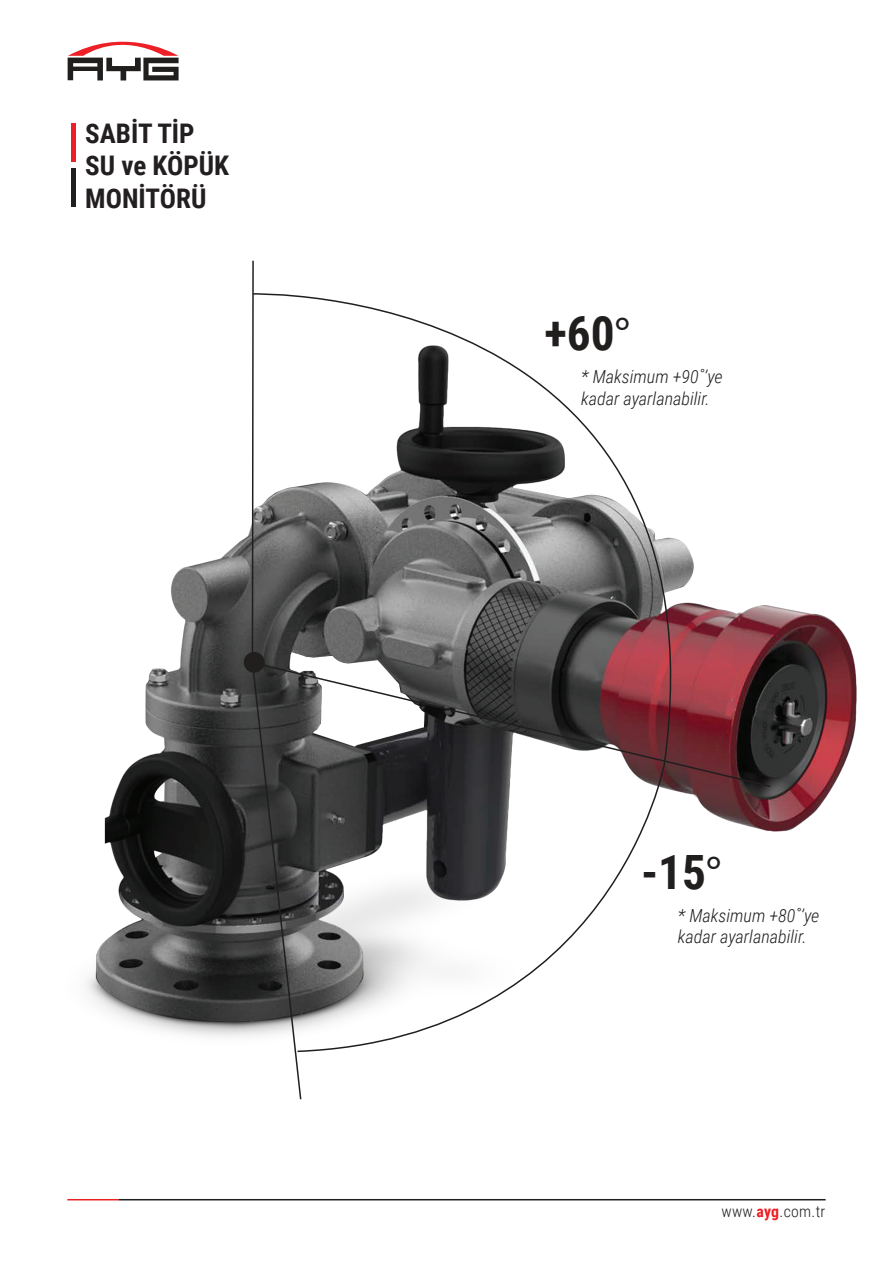
<style>
.page{position:relative;width:893px;height:1263px;background:#fff}
.page>*{position:absolute;margin:0;border:0;box-sizing:border-box;transform-origin:0 0}
.t1{font:700 47.25px "Roboto Condensed";color:#211e1e}
.t2{font:700 27px/32.4px "Roboto Condensed";color:#231f20}
.t3{font:italic 300 18px/21.6px "Roboto Condensed";color:#211e1e}
.t4{font:300 15.75px "Roboto Condensed";letter-spacing:.02em;color:#211e1e}
.s1{font-family:"Myriad Pro";font-weight:400}
.s2{font-weight:700;color:#ec2026}
</style>
<div class="page">
<img style="left:86px;top:527px;width:771px;height:510px">
<svg style="left:68px;top:41px;width:111px;height:39px"></svg>
<div style="left:71px;top:123px;width:5px;height:39px;background:#ec2026"></div>
<div style="left:71px;top:168px;width:5px;height:38px;background:#211e1e"></div>
<hr style="left:67px;top:1199px;width:52px;height:1px;background:#ec2026">
<hr style="left:119px;top:1199px;width:707px;height:1px;background:#211e1e">
<svg style="left:730px;top:661px;width:42px;height:127px;background:#3d2225"></svg>
<svg style="left:251px;top:283px;width:479px;height:770px"></svg>
<div style="left:244px;top:652px;width:21px;height:21px;background:#211e1e;border-radius:50%"></div>
<h2 class="t2" style="left:85px;top:116px;width:145px">SABİT TİP<br>SU ve KÖPÜK<br>MONİTÖRÜ</h2>
<h1 class="t1" style="left:544px;top:300px;width:87px">+60<span class="s1">°</span></h1>
<p class="t3" style="left:581px;top:365px;width:143px">* Maksimum +90˚’ye kadar ayarlanabilir.</p>
<h1 class="t1" style="left:641px;top:839px;width:82px">-15<span class="s1">°</span></h1>
<p class="t3" style="left:678px;top:904px;width:143px">* Maksimum +80˚’ye kadar ayarlanabilir.</p>
<p class="t4" style="left:721px;top:1200px;width:105px">www.<span class="s2">ayg</span>.com.tr</p>
</div>
